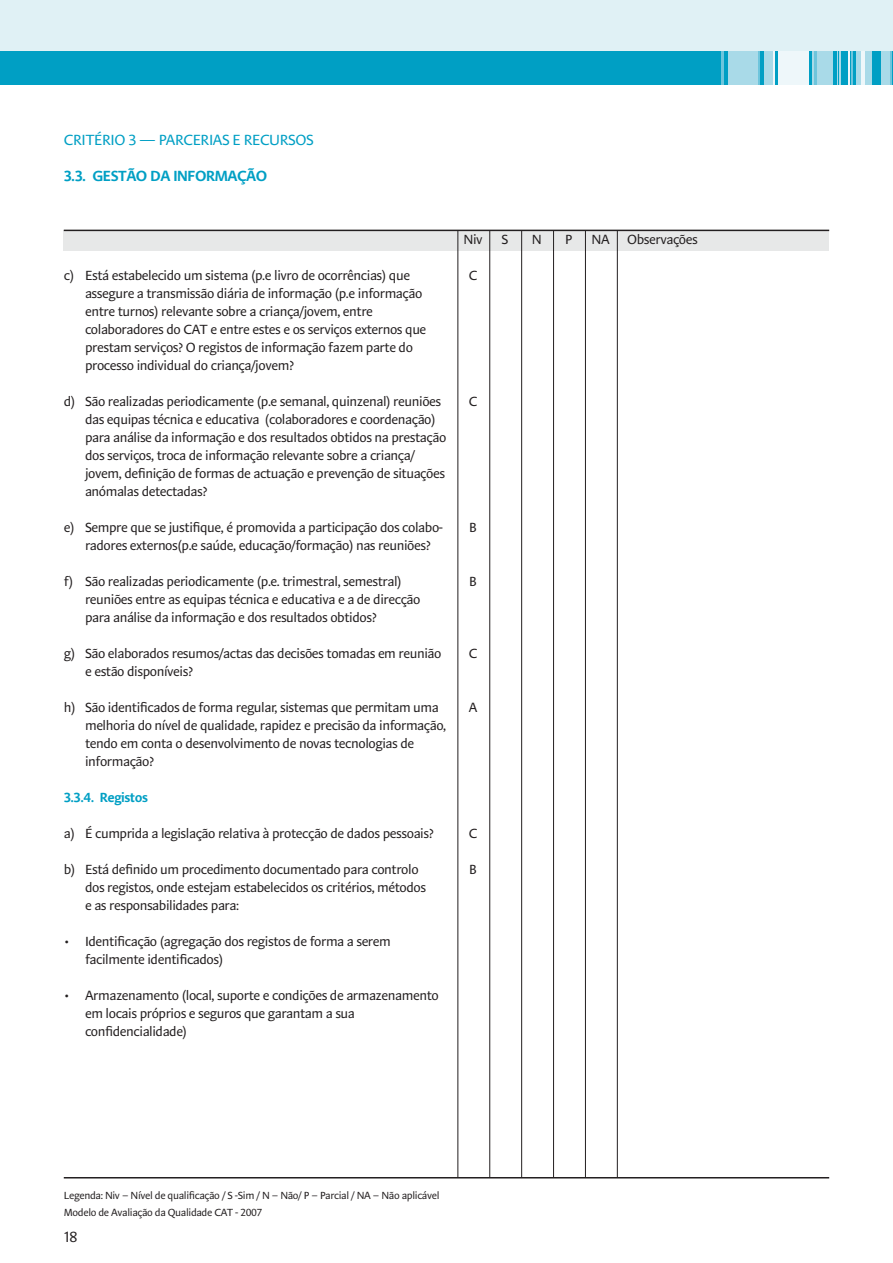
<style>
.page{position:relative;width:893px;height:1263px;background:#fff}
.page>*{position:absolute;margin:0;border:0;box-sizing:border-box;transform-origin:0 0}
.t1{font:15px "Stella Lining";letter-spacing:-.03em;color:#009fc4}
.t2{font:700 15px "Stella Lining";letter-spacing:-.03em;color:#009fc4}
.t3{font:15px "Stella Lining";color:#231f20}
.t4{font:13.5px/18px "Stella Lining";letter-spacing:-.03em;color:#231f20}
.t5{font:700 13.5px "Stella Lining";letter-spacing:-.03em;color:#009fc4}
.t6{font:10.5px/17.2px "Stella Lining";letter-spacing:-.03em;color:#231f20}
</style>
<div class="page">
<div style="left:0;top:0;width:893px;height:85px;background:#e0f1f5"></div>
<hr style="left:891px;top:52px;width:2px;height:33px;background:#009fc4">
<hr style="left:890px;top:52px;width:1px;height:33px;background:#6ec5dc">
<div style="left:881px;top:52px;width:9px;height:33px;background:#a9dae8"></div>
<div style="left:872px;top:52px;width:9px;height:33px;background:#009fc4"></div>
<div style="left:864px;top:52px;width:8px;height:33px;background:#a9dae8"></div>
<hr style="left:861px;top:52px;width:3px;height:33px;background:#eef7fa">
<div style="left:855px;top:52px;width:6px;height:33px;background:#a9dae8"></div>
<hr style="left:852px;top:52px;width:3px;height:33px;background:#009fc4">
<hr style="left:851px;top:52px;width:1px;height:33px;background:#6ec5dc">
<hr style="left:849px;top:52px;width:2px;height:33px;background:#009fc4">
<hr style="left:848px;top:52px;width:1px;height:33px;background:#eef7fa">
<hr style="left:846px;top:52px;width:2px;height:33px;background:#009fc4">
<div style="left:840px;top:52px;width:6px;height:33px;background:#009fc4"></div>
<hr style="left:839px;top:52px;width:1px;height:33px;background:#a9dae8">
<hr style="left:837px;top:52px;width:2px;height:33px;background:#009fc4">
<hr style="left:836px;top:52px;width:2px;height:33px;background:#a9dae8">
<hr style="left:833px;top:52px;width:3px;height:33px;background:#009fc4">
<div style="left:817px;top:52px;width:16px;height:33px;background:#a9dae8"></div>
<svg style="left:813px;top:52px;width:4px;height:33px"></svg>
<hr style="left:812px;top:52px;width:1px;height:33px;background:#a9dae8">
<hr style="left:809px;top:52px;width:3px;height:33px;background:#009fc4">
<div style="left:777px;top:52px;width:32px;height:33px;background:#eef7fa"></div>
<hr style="left:774px;top:52px;width:3px;height:33px;background:#009fc4">
<hr style="left:773px;top:52px;width:1px;height:33px;background:#eef7fa">
<div style="left:764px;top:52px;width:9px;height:33px;background:#a9dae8"></div>
<hr style="left:760px;top:52px;width:4px;height:33px;background:#009fc4">
<hr style="left:758px;top:52px;width:2px;height:33px;background:#6ec5dc">
<div style="left:728px;top:52px;width:30px;height:33px;background:#a9dae8"></div>
<hr style="left:724px;top:52px;width:4px;height:33px;background:#009fc4">
<hr style="left:721px;top:52px;width:3px;height:33px;background:#6ec5dc">
<div style="left:0;top:52px;width:721px;height:33px;background:#009fc4"></div>
<div style="left:64px;top:230px;width:765px;height:20px;background:#e7e8e8"></div>
<hr style="left:64px;top:230px;width:765px;height:1px;background:#231f20">
<hr style="left:458px;top:230px;width:1px;height:948px;background:#231f20">
<hr style="left:489px;top:230px;width:1px;height:948px;background:#231f20">
<hr style="left:521px;top:230px;width:1px;height:948px;background:#231f20">
<hr style="left:553px;top:230px;width:1px;height:948px;background:#231f20">
<hr style="left:585px;top:230px;width:1px;height:948px;background:#231f20">
<hr style="left:617px;top:230px;width:1px;height:948px;background:#231f20">
<hr style="left:64px;top:1177px;width:765px;height:1px;background:#231f20">
<p class="t1" style="left:64px;top:131px;width:251px">CRITÉRIO 3 — PARCERIAS E RECURSOS</p>
<p class="t2" style="left:64px;top:167px;width:205px">3.3. GESTÃO DA INFORMAÇÃO</p>
<p class="t4" style="left:85px;top:267px;width:343px;text-indent:-21px">c) Está estabelecido um sistema (p.e livro de ocorrências) que assegure a transmissão diária de informação (p.e informação entre turnos) relevante sobre a criança/jovem, entre colaboradores do CAT e entre estes e os serviços externos que prestam serviços? O registos de informação fazem parte do processo individual do criança/jovem?</p>
<p class="t4" style="left:85px;top:393px;width:363px;text-indent:-21px">d) São realizadas periodicamente (p.e semanal, quinzenal) reuniões das equipas técnica e educativa (colaboradores e coordenação) para análise da informação e dos resultados obtidos na prestação dos serviços, troca de informação relevante sobre a criança/ jovem, definição de formas de actuação e prevenção de situações anómalas detectadas?</p>
<p class="t4" style="left:85px;top:519px;width:359px;text-indent:-21px">e) Sempre que se justifique, é promovida a participação dos colabo&shy;radores externos(p.e saúde, educação/formação) nas reuniões?</p>
<p class="t4" style="left:85px;top:573px;width:337px;text-indent:-21px">f) São realizadas periodicamente (p.e. trimestral, semestral) reuniões entre as equipas técnica e educativa e a de direcção para análise da informação e dos resultados obtidos?</p>
<p class="t4" style="left:85px;top:645px;width:358px;text-indent:-21px">g) São elaborados resumos/actas das decisões tomadas em reunião e estão disponíveis?</p>
<p class="t4" style="left:85px;top:699px;width:363px;text-indent:-21px">h) São identificados de forma regular, sistemas que permitam uma melhoria do nível de qualidade, rapidez e precisão da informação, tendo em conta o desenvolvimento de novas tecnologias de informação?</p>
<p class="t5" style="left:64px;top:790px;width:86px">3.3.4. Registos</p>
<p class="t4" style="left:64px;top:825px;width:371px">a) É cumprida a legislação relativa à protecção de dados pessoais?</p>
<p class="t4" style="left:85px;top:861px;width:343px;text-indent:-21px">b) Está definido um procedimento documentado para controlo dos registos, onde estejam estabelecidos os critérios, métodos e as responsabilidades para:</p>
<p class="t4" style="left:85px;top:933px;width:307px;text-indent:-21px">• Identificação (agregação dos registos de forma a serem facilmente identificados)</p>
<p class="t4" style="left:85px;top:987px;width:355px;text-indent:-21px">• Armazenamento (local, suporte e condições de armazenamento em locais próprios e seguros que garantam a sua confidencialidade)</p>
<p class="t4" style="left:463px;top:231px;width:21px">Niv</p>
<p class="t4" style="left:469px;top:267px;width:10px">C</p>
<p class="t4" style="left:469px;top:393px;width:10px">C</p>
<p class="t4" style="left:469px;top:519px;width:9px">B</p>
<p class="t4" style="left:469px;top:573px;width:9px">B</p>
<p class="t4" style="left:469px;top:645px;width:10px">C</p>
<p class="t4" style="left:469px;top:699px;width:10px">A</p>
<p class="t4" style="left:469px;top:825px;width:10px">C</p>
<p class="t4" style="left:469px;top:861px;width:9px">B</p>
<p class="t4" style="left:501px;top:231px;width:8px">S</p>
<p class="t4" style="left:532px;top:231px;width:12px">N</p>
<p class="t4" style="left:565px;top:231px;width:9px">P</p>
<p class="t4" style="left:591px;top:231px;width:20px">NA</p>
<p class="t4" style="left:627px;top:231px;width:72px">Observações</p>
<p class="t6" style="left:64px;top:1186px;width:377px">Legenda: Niv – Nível de qualificação / S -Sim / N – Não/ P – Parcial / NA – Não aplicável<br>Modelo de Avaliação da Qualidade CAT - 2007</p>
<p class="t3" style="left:64px;top:1229px;width:15px">18</p>
</div>
